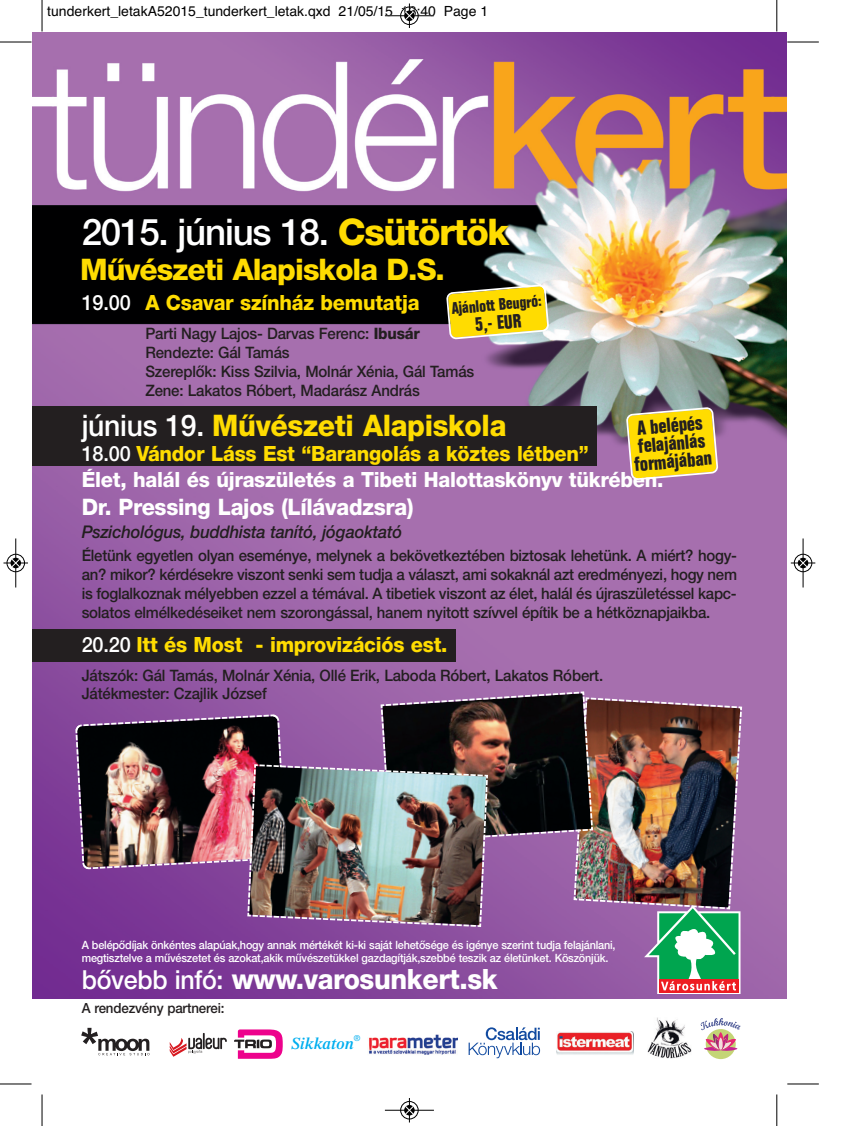
<style>
.page{position:relative;width:844px;height:1126px;background:#fff}
.page>*{position:absolute;margin:0;border:0;box-sizing:border-box;transform-origin:0 0}
.t1{font:500 36.75px "Helvetica Neue CE";letter-spacing:-.035em;color:#fff}
.t2{font:800 29.75px "Helvetica Neue CE";letter-spacing:-.02em;color:#ffdc01;scale:.95 1}
.t3{font:800 29.75px "Helvetica Neue CE";letter-spacing:-.02em;color:#ffdc01}
.t4{font:800 28px "Helvetica Neue CE";letter-spacing:-.015em;color:#fff;scale:.95 1}
.t5{font:800 22.75px "Helvetica Neue CE";letter-spacing:-.015em;color:#fff;scale:.95 1}
.t6{font:700 condensed 21.18px/17.8px "Folio TCE";color:#231f20}
.t7{font:800 21px/26.2px "Helvetica Neue CE";letter-spacing:-.015em;color:#fff;scale:.95 1}
.t8{font:800 21px "Helvetica Neue CE";letter-spacing:-.015em;color:#ffdc01;scale:.95 1}
.t9{font:700 condensed 20.47px "Folio TCE";color:#231f20}
.t10{font:italic 500 17.5px "Helvetica Neue CE";letter-spacing:-.01em;color:#231f20;scale:.95 1}
.t11{font:700 condensed 17.5px "Folio TCE";color:#231f20}
.t12{font:italic 600 16.45px "Times CE";color:#00aeef}
.t13{font:500 15.75px/18.9px "Helvetica Neue CE";letter-spacing:-.01em;color:#231f20;scale:.95 1}
.t14{font:14px "Helvetica";color:#000}
.t15{font:500 14px "Helvetica Neue CE";letter-spacing:-.01em;color:#231f20;scale:.95 1}
.t16{font:500 11.38px/12.8px "Helvetica Neue CE";letter-spacing:-.015em;color:#fff;scale:.95 1}
.t17{font:8.22px "Helvetica Neue";color:#00aeef}
.s1{font-weight:800;color:#ffdc01}
.s2{font-weight:500;color:#fff}
.s3{font-weight:800}
.s4{font-weight:500}
.s5{color:#ffdc01}
.s6{font-weight:500;font-size:26.25px}
</style>
<div class="page">
<img style="left:32px;top:32px;width:754px;height:967px">
<svg style="left:81px;top:1028px;width:68px;height:27px"></svg>
<svg style="left:468px;top:1027px;width:72px;height:31px"></svg>
<img style="left:556px;top:1031px;width:77px;height:24px">
<img style="left:647px;top:1017px;width:44px;height:41px">
<div style="left:705px;top:1029px;width:30px;height:30px;background:#c4d576;border-radius:50%"></div>
<svg style="left:700px;top:1018px;width:40px;height:33px"></svg>
<img style="left:369px;top:1035px;width:89px;height:20px">
<svg style="left:170px;top:1033px;width:57px;height:24px"></svg>
<svg style="left:234px;top:1029px;width:49px;height:30px"></svg>
<div style="left:32px;top:407px;width:564px;height:59px;background:#231f20"></div>
<svg style="left:446px;top:284px;width:103px;height:55px;background:#e2c92b"></svg>
<svg style="left:625px;top:407px;width:93px;height:73px;background:#eccc2a"></svg>
<div style="left:32px;top:629px;width:424px;height:32px;background:#231f20"></div>
<img style="left:74px;top:653px;width:668px;height:340px">
<hr style="left:42px;top:0;width:1px;height:32px;background:#000">
<hr style="left:0;top:42px;width:32px;height:1px;background:#000">
<hr style="left:776px;top:0;width:1px;height:32px;background:#000">
<hr style="left:787px;top:42px;width:31px;height:1px;background:#000">
<hr style="left:42px;top:1094px;width:1px;height:32px;background:#000">
<hr style="left:0;top:1083px;width:32px;height:1px;background:#000">
<hr style="left:776px;top:1094px;width:1px;height:32px;background:#000">
<hr style="left:787px;top:1083px;width:31px;height:1px;background:#000">
<div style="left:400px;top:6px;width:18px;height:19px;border:1px solid #fff;border-radius:50%"></div>
<hr style="left:385px;top:15px;width:49px;height:1px;background:#000">
<div style="left:400px;top:7px;width:18px;height:18px;border:1px solid #000;border-radius:50%"></div>
<svg style="left:405px;top:4px;width:9px;height:24px"></svg>
<hr style="left:385px;top:1110px;width:49px;height:1px;background:#000">
<div style="left:400px;top:1101px;width:18px;height:18px;border:1px solid #000;border-radius:50%"></div>
<svg style="left:405px;top:1098px;width:9px;height:24px"></svg>
<div style="left:6px;top:554px;width:19px;height:18px;border:1px solid #fff;border-radius:50%"></div>
<hr style="left:15px;top:538px;width:1px;height:49px;background:#000">
<div style="left:7px;top:554px;width:18px;height:18px;border:1px solid #000;border-radius:50%"></div>
<svg style="left:4px;top:558px;width:24px;height:9px"></svg>
<div style="left:793px;top:554px;width:19px;height:18px;border:1px solid #fff;border-radius:50%"></div>
<hr style="left:802px;top:538px;width:1px;height:49px;background:#000">
<div style="left:793px;top:554px;width:18px;height:18px;border:1px solid #000;border-radius:50%"></div>
<svg style="left:790px;top:558px;width:25px;height:9px"></svg>
<p class="t14" style="left:47px;top:6px;width:442px">tunderkert_letakA52015_tunderkert_letak.qxd 21/05/15 13:40 Page 1</p>
<h1 class="t1" style="left:82px;top:219px;width:429px">2015. június 18. <span class="s1">Csütörtök</span></h1>
<h2 class="t3" style="left:80px;top:258px;width:366px">Mıvészeti Alapiskola D.S.</h2>
<h3 class="t8" style="left:82px;top:295px;width:357px"><span class="s2">19.00</span> A Csavar színház bemutatja</h3>
<p class="t13" style="left:145px;top:325px;width:347px">Parti Nagy Lajos- Darvas Ferenc: <span class="s3">Ibusár </span>Rendezte: Gál Tamás<br>SzereplŒk: Kiss Szilvia, Molnár Xénia, Gál Tamás Zene: Lakatos Róbert, Madarász András</p>
<p class="t11" style="left:451px;top:302px;width:91px;rotate:-5deg">Ajánlott Beugró:</p>
<p class="t9" style="left:474px;top:318px;width:48px;rotate:-5deg">5,- EUR</p>
<h2 class="t2" style="left:82px;top:415px;width:448px"><span class="s2">június 19.</span> Mıvészeti Alapiskola</h2>
<h3 class="t7" style="left:82px;top:442px;width:613px"><span class="s4">18.00</span> <span class="s5">Vándor Láss Est “Barangolás a köztes létben”<br></span>Élet, halál és újraszületés a Tibeti Halottaskönyv tükrében.</h3>
<h3 class="t5" style="left:82px;top:498px;width:350px">Dr. Pressing Lajos (Lílávadzsra)</h3>
<p class="t10" style="left:82px;top:526px;width:339px">Pszichológus, buddhista tanító, jógaoktató</p>
<p class="t13" style="left:82px;top:548px;width:691px;text-align:justify">Életünk egyetlen olyan eseménye, melynek a bekövetkeztében biztosak lehetünk. A miért? hogy&shy;an? mikor? kérdésekre viszont senki sem tudja a választ, ami sokaknál azt eredményezi, hogy nem is foglalkoznak mélyebben ezzel a témával. A tibetiek viszont az élet, halál és újraszületéssel kapc&shy;solatos elmélkedéseiket nem szorongással, hanem nyitott szívvel építik be a hétköznapjaikba.</p>
<h3 class="t6" style="left:630px;top:421px;width:79px;rotate:-5deg">A belépés felajánlás formájában</h3>
<h3 class="t8" style="left:82px;top:636px;width:386px"><span class="s2">20.20</span> Itt és Most - improvizációs est.</h3>
<p class="t13" style="left:82px;top:667px;width:550px">Játszók: Gál Tamás, Molnár Xénia, Ollé Erik, Laboda Róbert, Lakatos Róbert.<br>Játékmester: Czajlik József</p>
<p class="t16" style="left:82px;top:939px;width:563px">A belépŒdíjak önkéntes alapúak,hogy annak mértékét ki-ki saját lehetŒsége és igénye szerint tudja felajánlani, megtisztelve a mıvészetet és azokat,akik mıvészetükkel gazdagítják,szebbé teszik az életünket. Köszönjük.</p>
<h3 class="t4" style="left:82px;top:969px;width:439px"><span class="s6">bŒvebb infó:</span> www.varosunkert.sk</h3>
<p class="t15" style="left:82px;top:1003px;width:152px">A rendezvény partnerei:</p>
<p class="t12" style="left:291px;top:1037px;width:64px">Sikkaton</p>
<p class="t17" style="left:354px;top:1033px;width:8px">®</p>
</div>
